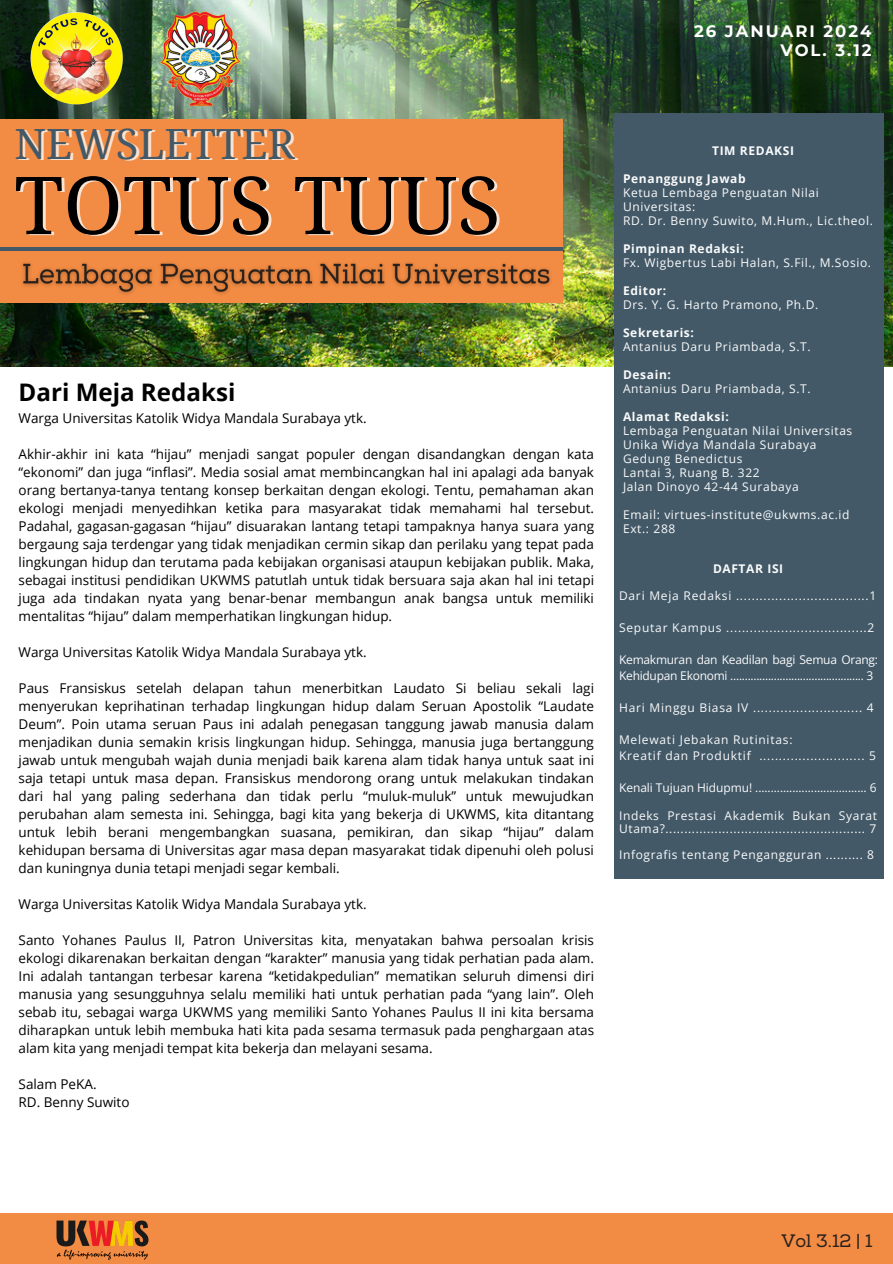
<style>
.page{position:relative;width:893px;height:1264px;background:#fff}
.page>*{position:absolute;margin:0;border:0;box-sizing:border-box;transform-origin:0 0}
.t1{font:79.95px "Noto Serif";color:#000}
.t2{font:41.7px "Noto Serif";color:#435967}
.t3{font:700 24.15px "Open Sans";color:#000}
.t4{font:18px "Nexa Slab";color:#26211e}
.t5{font:700 16.5px "Montserrat";letter-spacing:.12em;color:#fff}
.t6{font:13.5px/18px "Open Sans";color:#000;text-align:justify}
.t7{font:12px/14px "Open Sans";letter-spacing:.055em;color:#fafbfc}
.t8{font:12px/16px "Open Sans";letter-spacing:-.02em;color:#fafbfc}
.t9{font:700 12px "Open Sans";letter-spacing:.05em;color:#fafbfc}
.t10{font:12px "Open Sans";letter-spacing:-.005em;color:#fafbfc}
</style>
<div class="page">
<div style="left:0;top:1213px;width:892px;height:50px;background:#f28b43"></div>
<img style="left:0;top:0;width:892px;height:366px">
<div style="left:0;top:119px;width:563px;height:183px;background:#f28b43"></div>
<hr style="left:0;top:247px;width:563px;height:4px;background:#435967">
<img style="left:31px;top:12px;width:92px;height:92px;border-radius:50%">
<img style="left:145px;top:3px;width:111px;height:110px">
<img style="left:56px;top:1220px;width:93px;height:40px">
<img style="left:22px;top:262px;width:529px;height:33px">
<div style="left:613px;top:113px;width:270px;height:765px;background:#435967"></div>
<p class="t5" style="left:694px;top:21px;width:179px">26 JANUARI 2024</p>
<p class="t5" style="left:780px;top:40px;width:93px">VOL. 3.12</p>
<p class="t2" style="left:14px;top:114px;width:282px">NEWSLETTER</p>
<p class="t1" style="left:14px;top:149px;width:487px">TOTUS TUUS</p>
<p class="t3" style="left:19px;top:375px;width:218px">Dari Meja Redaksi</p>
<p class="t6" style="left:19px;top:409px;width:349px">Warga Universitas Katolik Widya Mandala Surabaya ytk.</p>
<p class="t6" style="left:19px;top:445px;width:577px">Akhir-akhir ini kata “hijau” menjadi sangat populer dengan disandangkan dengan kata “ekonomi” dan juga “inflasi”. Media sosial amat membincangkan hal ini apalagi ada banyak orang bertanya-tanya tentang konsep berkaitan dengan ekologi. Tentu, pemahaman akan ekologi menjadi menyedihkan ketika para masyarakat tidak memahami hal tersebut.<br>Padahal, gagasan-gagasan “hijau” disuarakan lantang tetapi tampaknya hanya suara yang bergaung saja terdengar yang tidak menjadikan cermin sikap dan perilaku yang tepat pada lingkungan hidup dan terutama pada kebijakan organisasi ataupun kebijakan publik. Maka, sebagai institusi pendidikan UKWMS patutlah untuk tidak bersuara saja akan hal ini tetapi juga ada tindakan nyata yang benar-benar membangun anak bangsa untuk memiliki mentalitas “hijau” dalam memperhatikan lingkungan hidup.</p>
<p class="t6" style="left:19px;top:643px;width:349px">Warga Universitas Katolik Widya Mandala Surabaya ytk.</p>
<p class="t6" style="left:19px;top:679px;width:577px">Paus Fransiskus setelah delapan tahun menerbitkan Laudato Si beliau sekali lagi menyerukan keprihatinan terhadap lingkungan hidup dalam Seruan Apostolik “Laudate Deum”. Poin utama seruan Paus ini adalah penegasan tanggung jawab manusia dalam menjadikan dunia semakin krisis lingkungan hidup. Sehingga, manusia juga bertanggung jawab untuk mengubah wajah dunia menjadi baik karena alam tidak hanya untuk saat ini saja tetapi untuk masa depan. Fransiskus mendorong orang untuk melakukan tindakan dari hal yang paling sederhana dan tidak perlu “muluk-muluk” untuk mewujudkan perubahan alam semesta ini. Sehingga, bagi kita yang bekerja di UKWMS, kita ditantang untuk lebih berani mengembangkan suasana, pemikiran, dan sikap “hijau” dalam kehidupan bersama di Universitas agar masa depan masyarakat tidak dipenuhi oleh polusi dan kuningnya dunia tetapi menjadi segar kembali.</p>
<p class="t6" style="left:19px;top:895px;width:349px">Warga Universitas Katolik Widya Mandala Surabaya ytk.</p>
<p class="t6" style="left:19px;top:931px;width:577px">Santo Yohanes Paulus II, Patron Universitas kita, menyatakan bahwa persoalan krisis ekologi dikarenakan berkaitan dengan “karakter” manusia yang tidak perhatian pada alam.<br>Ini adalah tantangan terbesar karena “ketidakpedulian” mematikan seluruh dimensi diri manusia yang sesungguhnya selalu memiliki hati untuk perhatian pada “yang lain”. Oleh sebab itu, sebagai warga UKWMS yang memiliki Santo Yohanes Paulus II ini kita bersama diharapkan untuk lebih membuka hati kita pada sesama termasuk pada penghargaan atas alam kita yang menjadi tempat kita bekerja dan melayani sesama.</p>
<p class="t6" style="left:19px;top:1075px;width:112px">Salam PeKA.<br>RD. Benny Suwito</p>
<p class="t9" style="left:712px;top:142px;width:83px">TIM REDAKSI</p>
<p class="t9" style="left:623px;top:170px;width:124px">Penanggung Jawab</p>
<p class="t7" style="left:623px;top:185px;width:197px">Ketua Lembaga Penguatan Nilai<br>Universitas:</p>
<p class="t7" style="left:623px;top:213px;width:251px">RD. Dr. Benny Suwito, M.Hum., Lic.theol.</p>
<p class="t9" style="left:623px;top:240px;width:122px">Pimpinan Redaksi:</p>
<p class="t7" style="left:623px;top:255px;width:249px">Fx. Wigbertus Labi Halan, S.Fil., M.Sosio.</p>
<p class="t9" style="left:623px;top:282px;width:45px">Editor:</p>
<p class="t7" style="left:623px;top:297px;width:197px">Drs. Y. G. Harto Pramono, Ph.D.</p>
<p class="t9" style="left:623px;top:324px;width:72px">Sekretaris:</p>
<p class="t7" style="left:623px;top:339px;width:189px">Antanius Daru Priambada, S.T.</p>
<p class="t9" style="left:623px;top:366px;width:49px">Desain:</p>
<p class="t7" style="left:623px;top:381px;width:189px">Antanius Daru Priambada, S.T.</p>
<p class="t9" style="left:623px;top:408px;width:107px">Alamat Redaksi:</p>
<p class="t7" style="left:623px;top:423px;width:231px">Lembaga Penguatan Nilai Universitas</p>
<p class="t7" style="left:623px;top:437px;width:195px">Unika Widya Mandala Surabaya</p>
<p class="t7" style="left:623px;top:451px;width:121px">Gedung Benedictus</p>
<p class="t7" style="left:623px;top:465px;width:138px">Lantai 3, Ruang B. 322</p>
<p class="t7" style="left:623px;top:479px;width:177px">Jalan Dinoyo 42-44 Surabaya</p>
<p class="t7" style="left:623px;top:507px;width:228px">Email: virtues-institute@ukwms.ac.id</p>
<p class="t7" style="left:623px;top:521px;width:54px">Ext.: 288</p>
<p class="t9" style="left:713px;top:560px;width:72px">DAFTAR ISI</p>
<h3 class="t7" style="left:619px;top:588px;width:259px">Dari Meja Redaksi ..................................1</h3>
<h6 class="t7" style="left:619px;top:620px;width:257px">Seputar Kampus ....................................2</h6>
<h6 class="t8" style="left:619px;top:651px;width:260px">Kemakmuran dan Keadilan bagi Semua Orang:<br>Kehidupan Ekonomi .............................................. 3</h6>
<h6 class="t7" style="left:619px;top:700px;width:256px">Hari Minggu Biasa IV ............................ 4</h6>
<h6 class="t7" style="left:619px;top:732px;width:175px">Melewati Jebakan Rutinitas:</h6>
<h6 class="t7" style="left:619px;top:748px;width:258px">Kreatif dan Produktif ........................... 5</h6>
<h6 class="t10" style="left:619px;top:779px;width:259px">Kenali Tujuan Hidupmu! .................................... 6</h6>
<h6 class="t7" style="left:619px;top:809px;width:259px;line-height:13px">Indeks Prestasi Akademik Bukan Syarat<br>Utama?..................................................... 7</h6>
<p class="t7" style="left:619px;top:847px;width:256px">Infografis tentang Pengangguran .......... 8</p>
<p class="t4" style="left:781px;top:1230px;width:93px">Vol 3.12 | 1</p>
</div>
